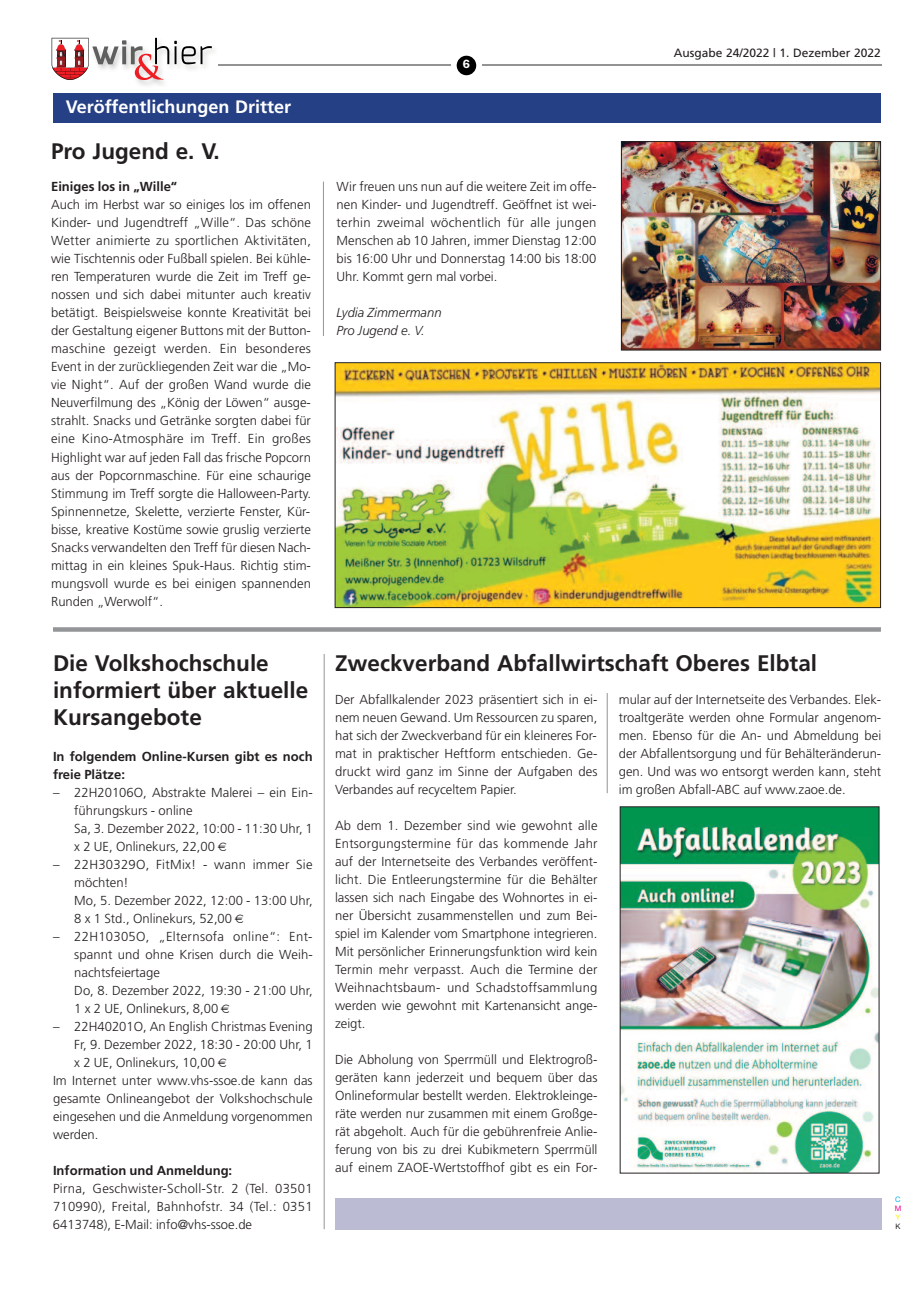
<style>
.page{position:relative;width:915px;height:1293px;background:#fff}
.page>*{position:absolute;margin:0;border:0;box-sizing:border-box;transform-origin:0 0}
.t1{font:700 22.5px/27px "Frutiger";color:#231f20}
.t2{font:700 18px "Frutiger";color:#fff}
.t3{font:300 13.05px/18px "Frutiger";color:#231f20;text-align:justify}
.t4{font:700 13.05px/18px "Frutiger";color:#231f20}
.t5{font:italic 300 13.05px/18px "Frutiger";color:#231f20}
.t6{font:12px "Frutiger";color:#231f20}
.t7{font:600 12px "Franklin Gothic";color:#fff}
.t8{font:7.5px "Helvetica Neue";color:#00aeef}
.t9{font:7.5px "Helvetica Neue";color:#ed028c}
.t10{font:7.5px "Helvetica Neue";color:#fff101}
.t11{font:7.5px "Helvetica Neue";color:#231f20}
</style>
<div class="page">
<svg style="left:52px;top:38px;width:160px;height:42px"></svg>
<hr style="left:218px;top:65px;width:233px;height:1px;background:#939393">
<div style="left:456px;top:56px;width:20px;height:19px;background:#000;border-radius:50%"></div>
<hr style="left:482px;top:65px;width:399px;height:1px;background:#939393">
<div style="left:53px;top:94px;width:827px;height:29px;background:#264085"></div>
<img style="left:622px;top:143px;width:256px;height:205px">
<div style="left:620px;top:141px;width:260px;height:209px;border:1px solid #231f20"></div>
<img style="left:336px;top:364px;width:542px;height:242px">
<div style="left:334px;top:362px;width:546px;height:246px;border:1px solid #231f20"></div>
<img style="left:621px;top:808px;width:256px;height:363px">
<div style="left:53px;top:627px;width:827px;height:5px;background:#939598"></div>
<hr style="left:324px;top:654px;width:1px;height:575px;background:#939598">
<div style="left:334px;top:1198px;width:547px;height:31px;background:#bcbbd4"></div>
<hr style="left:323px;top:182px;width:1px;height:154px;background:#939598">
<hr style="left:606px;top:693px;width:1px;height:100px;background:#939598">
<h2 class="t2" style="left:66px;top:100px;width:227px">Veröffentlichungen Dritter</h2>
<h1 class="t1" style="left:51px;top:139px;width:170px">Pro Jugend e. V.</h1>
<p class="t4" style="left:51px;top:179px;width:128px">Einiges los in „Wille“</p>
<p class="t3" style="left:51px;top:197px;width:261px">Auch im Herbst war so einiges los im offenen Kinder- und Jugendtreff „Wille“. Das schöne Wetter animierte zu sportlichen Aktivitäten, wie Tischtennis oder Fußball spielen. Bei kühle&shy;ren Temperaturen wurde die Zeit im Treff ge&shy;nossen und sich dabei mitunter auch kreativ betätigt. Beispielsweise konnte Kreativität bei der Gestaltung eigener Buttons mit der Button&shy;maschine gezeigt werden. Ein besonderes Event in der zurückliegenden Zeit war die „Mo&shy;vie Night“. Auf der großen Wand wurde die Neuverfilmung des „König der Löwen“ ausge&shy;strahlt. Snacks und Getränke sorgten dabei für eine Kino-Atmosphäre im Treff. Ein großes Highlight war auf jeden Fall das frische Popcorn aus der Popcornmaschine. Für eine schaurige Stimmung im Treff sorgte die Halloween-Party.<br>Spinnennetze, Skelette, verzierte Fenster, Kür&shy;bisse, kreative Kostüme sowie gruslig verzierte Snacks verwandelten den Treff für diesen Nach&shy;mittag in ein kleines Spuk-Haus. Richtig stim&shy;mungsvoll wurde es bei einigen spannenden Runden „Werwolf“.</p>
<h1 class="t1" style="left:53px;top:651px;width:257px">Die Volkshochschule informiert über aktuelle<br>Kursangebote</h1>
<p class="t4" style="left:53px;top:748px;width:261px">In folgendem Online-Kursen gibt es noch freie Plätze:</p>
<p class="t3" style="left:74px;top:784px;width:240px;text-align:left;text-indent:-21px">– 22H20106O, Abstrakte Malerei – ein Ein&shy;führungskurs - online<br>Sa, 3. Dezember 2022, 10:00 - 11:30 Uhr, 1 x 2 UE, Onlinekurs, 22,00</p>
<p class="t3" style="left:74px;top:856px;width:240px;text-align:left;text-indent:-21px">– 22H30329O, FitMix! - wann immer Sie möchten!<br>Mo, 5. Dezember 2022, 12:00 - 13:00 Uhr,<br>8 x 1 Std., Onlinekurs, 52,00</p>
<p class="t3" style="left:74px;top:928px;width:240px;text-align:left;text-indent:-21px">– 22H10305O, „Elternsofa online“: Ent&shy;spannt und ohne Krisen durch die Weih&shy;nachtsfeiertage<br>Do, 8. Dezember 2022, 19:30 - 21:00 Uhr,<br>1 x 2 UE, Onlinekurs, 8,00</p>
<p class="t3" style="left:53px;top:1018px;width:261px">– 22H40201O, An English Christmas Evening</p>
<p class="t3" style="left:74px;top:1036px;width:240px">Fr, 9. Dezember 2022, 18:30 - 20:00 Uhr, 1</p>
<p class="t3" style="left:74px;top:1054px;width:142px">x 2 UE, Onlinekurs, 10,00</p>
<p class="t3" style="left:53px;top:1072px;width:261px">Im Internet unter www.vhs-ssoe.de kann das</p>
<p class="t3" style="left:53px;top:1090px;width:261px">gesamte Onlineangebot der Volkshochschule</p>
<p class="t3" style="left:53px;top:1108px;width:261px">eingesehen und die Anmeldung vorgenommen</p>
<p class="t3" style="left:53px;top:1126px;width:47px">werden.</p>
<p class="t4" style="left:53px;top:1162px;width:181px">Information und Anmeldung:</p>
<p class="t3" style="left:53px;top:1180px;width:261px">Pirna, Geschwister-Scholl-Str. 2 (Tel. 03501<br>710990), Freital, Bahnhofstr. 34 (Tel.: 0351<br>6413748), E-Mail: info@vhs-ssoe.de</p>
<p class="t7" style="left:462px;top:57px;width:9px">6</p>
<p class="t3" style="left:336px;top:179px;width:261px">Wir freuen uns nun auf die weitere Zeit im offe&shy;nen Kinder- und Jugendtreff. Geöffnet ist wei&shy;terhin zweimal wöchentlich für alle jungen Menschen ab 10 Jahren, immer Dienstag 12:00 bis 16:00 Uhr und Donnerstag 14:00 bis 18:00<br>Uhr. Kommt gern mal vorbei.</p>
<p class="t5" style="left:336px;top:305px;width:106px">Lydia Zimmermann<br>Pro Jugend e. V.</p>
<p class="t6" style="left:673px;top:48px;width:209px">Ausgabe 24/2022 | 1. Dezember 2022</p>
<h1 class="t1" style="left:335px;top:651px;width:483px">Zweckverband Abfallwirtschaft Oberes Elbtal</h1>
<p class="t3" style="left:335px;top:691px;width:264px">Der Abfallkalender 2023 präsentiert sich in ei&shy;nem neuen Gewand. Um Ressourcen zu sparen, hat sich der Zweckverband für ein kleineres For&shy;mat in praktischer Heftform entschieden. Ge&shy;druckt wird ganz im Sinne der Aufgaben des Verbandes auf recyceltem Papier.</p>
<p class="t3" style="left:335px;top:817px;width:264px">Ab dem 1. Dezember sind wie gewohnt alle Entsorgungstermine für das kommende Jahr auf der Internetseite des Verbandes veröffent&shy;licht. Die Entleerungstermine für die Behälter lassen sich nach Eingabe des Wohnortes in ei&shy;ner Übersicht zusammenstellen und zum Bei&shy;spiel im Kalender vom Smartphone integrieren.<br>Mit persönlicher Erinnerungsfunktion wird kein Termin mehr verpasst. Auch die Termine der Weihnachtsbaum- und Schadstoffsammlung werden wie gewohnt mit Kartenansicht ange&shy;zeigt.</p>
<p class="t3" style="left:335px;top:1051px;width:264px">Die Abholung von Sperrmüll und Elektrogroß&shy;geräten kann jederzeit und bequem über das Onlineformular bestellt werden. Elektrokleinge&shy;räte werden nur zusammen mit einem Großge&shy;rät abgeholt. Auch für die gebührenfreie Anlie&shy;ferung von bis zu drei Kubikmetern Sperrmüll auf einem ZAOE-Wertstoffhof gibt es ein For-</p>
<p class="t3" style="left:618px;top:691px;width:264px">mular auf der Internetseite des Verbandes. Elek&shy;troaltgeräte werden ohne Formular angenom&shy;men. Ebenso für die An- und Abmeldung bei der Abfallentsorgung und für Behälteränderun&shy;gen. Und was wo entsorgt werden kann, steht im großen Abfall-ABC auf www.zaoe.de.</p>
<p class="t8" style="left:894px;top:1197px;width:7px">C</p>
<p class="t9" style="left:894px;top:1206px;width:8px">M</p>
<p class="t10" style="left:895px;top:1215px;width:6px">Y</p>
<p class="t11" style="left:895px;top:1224px;width:7px">K</p>
</div>
